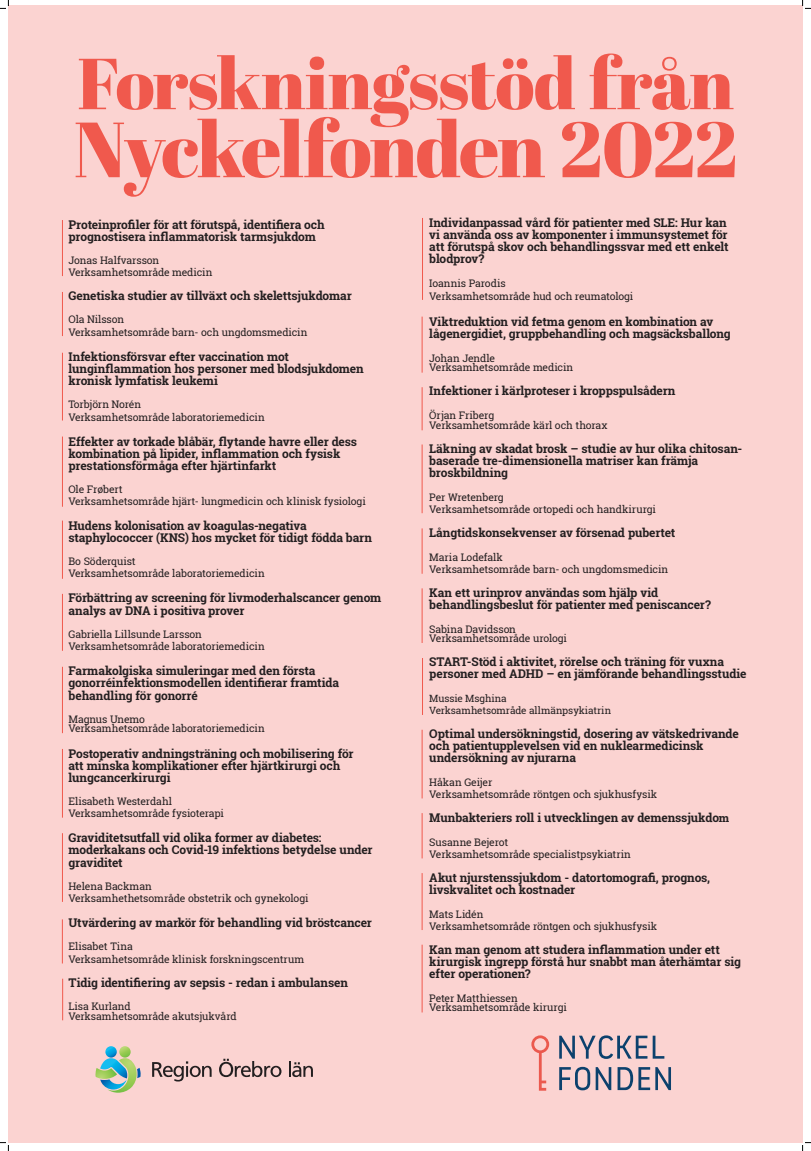
<style>
.page{position:relative;width:811px;height:1151px;background:#fff}
.page>*{position:absolute;margin:0;border:0;box-sizing:border-box;transform-origin:0 0}
.Rubrik{font:78px "Abril Fatface";letter-spacing:-.03em;color:#f0594d}
.Rubrik-2{font:72px "Abril Fatface";letter-spacing:-.015em;color:#f0594d}
.Mellanrubrik{font:700 12px/12px "Roboto Slab";letter-spacing:-.01em;color:#231f20}
.Brödtext{font:10.4px/12.2px "Roboto Slab";letter-spacing:-.01em;color:#231f20}
.Mellanrubrik-2{font:10.4px "Roboto Slab";letter-spacing:-.01em;color:#231f20}
.Brödtext-2{font:10px "Roboto Slab";letter-spacing:-.01em;color:#231f20}
.s1{font-size:11.2px}
</style>
<div class="page">
<div style="left:8px;top:5px;width:794px;height:1137px;background:#fbd3d1"></div>
<hr style="left:62px;top:220px;width:1px;height:56px;background:#f0594d">
<hr style="left:62px;top:292px;width:1px;height:44px;background:#f0594d">
<hr style="left:62px;top:436px;width:1px;height:71px;background:#f0594d">
<hr style="left:62px;top:520px;width:1px;height:59px;background:#f0594d">
<hr style="left:62px;top:594px;width:1px;height:57px;background:#f0594d">
<hr style="left:62px;top:667px;width:1px;height:66px;background:#f0594d">
<hr style="left:62px;top:749px;width:1px;height:68px;background:#f0594d">
<hr style="left:422px;top:218px;width:1px;height:82px;background:#f0594d">
<hr style="left:422px;top:317px;width:1px;height:56px;background:#f0594d">
<hr style="left:422px;top:387px;width:1px;height:43px;background:#f0594d">
<hr style="left:422px;top:444px;width:1px;height:69px;background:#f0594d">
<hr style="left:422px;top:528px;width:1px;height:46px;background:#f0594d">
<hr style="left:422px;top:658px;width:1px;height:57px;background:#f0594d">
<hr style="left:62px;top:833px;width:1px;height:69px;background:#f0594d">
<hr style="left:62px;top:919px;width:1px;height:44px;background:#f0594d">
<hr style="left:422px;top:730px;width:1px;height:68px;background:#f0594d">
<hr style="left:422px;top:813px;width:1px;height:45px;background:#f0594d">
<hr style="left:62px;top:353px;width:1px;height:67px;background:#f0594d">
<hr style="left:62px;top:978px;width:1px;height:42px;background:#f0594d">
<hr style="left:422px;top:588px;width:1px;height:55px;background:#f0594d">
<hr style="left:422px;top:944px;width:1px;height:68px;background:#f0594d">
<hr style="left:422px;top:873px;width:1px;height:57px;background:#f0594d">
<svg style="left:559px;top:1035px;width:105px;height:24px"></svg>
<svg style="left:559px;top:1067px;width:112px;height:23px"></svg>
<svg style="left:531px;top:1035px;width:18px;height:55px"></svg>
<svg style="left:152px;top:1061px;width:59px;height:20px"></svg>
<svg style="left:219px;top:1058px;width:62px;height:19px"></svg>
<svg style="left:289px;top:1061px;width:24px;height:16px"></svg>
<svg style="left:95px;top:1046px;width:46px;height:46px"></svg>
<svg style="left:0;top:0;width:9px;height:9px"></svg>
<svg style="left:0;top:1142px;width:9px;height:9px"></svg>
<svg style="left:802px;top:0;width:8px;height:9px"></svg>
<svg style="left:802px;top:1142px;width:8px;height:9px"></svg>
<p class="Rubrik-2" style="left:77px;top:33px;width:657px">Forskningsstöd från</p>
<p class="Rubrik" style="left:74px;top:95px;width:665px">Nyckelfonden 2022</p>
<p class="Mellanrubrik" style="left:68px;top:218px;width:258px;line-height:12.2px">Proteinprofiler för att förutspå, identifiera och prognostisera inflammatorisk tarmsjukdom</p>
<p class="Brödtext" style="left:68px;top:254px;width:145px">Jonas Halfvarsson<br>Verksamhetsområde medicin</p>
<p class="Mellanrubrik" style="left:68px;top:290px;width:285px">Genetiska studier av tillväxt och skelettsjukdomar</p>
<p class="Brödtext" style="left:68px;top:313px;width:240px">Ola Nilsson<br>Verksamhetsområde barn- och ungdomsmedicin</p>
<p class="Mellanrubrik" style="left:68px;top:350px;width:297px;line-height:12.1px">Infektionsförsvar efter vaccination mot lunginflammation hos personer med blodsjukdomen kronisk lymfatisk leukemi</p>
<p class="Brödtext" style="left:68px;top:398px;width:74px">Torbjörn Norén</p>
<p class="Brödtext" style="left:68px;top:410px;width:198px">Verksamhetsområde laboratoriemedicin</p>
<p class="Mellanrubrik" style="left:68px;top:435px;width:290px;line-height:12.1px">Effekter av torkade blåbär, flytande havre eller dess kombination på lipider, inflammation och fysisk prestationsförmåga efter hjärtinfarkt</p>
<p class="Brödtext" style="left:68px;top:483px;width:56px">Ole Frøbert</p>
<p class="Brödtext" style="left:68px;top:495px;width:299px">Verksamhetsområde hjärt- lungmedicin och klinisk fysiologi</p>
<p class="Mellanrubrik" style="left:68px;top:519px;width:305px;line-height:12.2px">Hudens kolonisation av koagulas-negativa staphylococcer (KNS) hos mycket för tidigt födda barn</p>
<p class="Brödtext" style="left:68px;top:555px;width:69px">Bo Söderquist</p>
<p class="Brödtext" style="left:68px;top:567px;width:198px">Verksamhetsområde laboratoriemedicin</p>
<p class="Mellanrubrik" style="left:68px;top:592px;width:314px;line-height:12.2px">Förbättring av screening för livmoderhalscancer genom analys av DNA i positiva prover</p>
<p class="Brödtext" style="left:68px;top:627px;width:135px">Gabriella Lillsunde Larsson</p>
<p class="Brödtext" style="left:68px;top:640px;width:198px">Verksamhetsområde laboratoriemedicin</p>
<p class="Mellanrubrik" style="left:68px;top:665px;width:272px;line-height:12.1px">Farmakolgiska simuleringar med den första gonorréinfektionsmodellen identifierar framtida behandling för gonorré</p>
<p class="Brödtext" style="left:68px;top:712px;width:78px">Magnus Unemo</p>
<p class="Brödtext" style="left:68px;top:722px;width:198px">Verksamhetsområde laboratoriemedicin</p>
<p class="Mellanrubrik" style="left:68px;top:747px;width:286px;line-height:12.1px">Postoperativ andningsträning och mobilisering för att minska komplikationer efter hjärtkirurgi och lungcancerkirurgi</p>
<p class="Brödtext" style="left:68px;top:795px;width:105px">Elisabeth Westerdahl</p>
<p class="Brödtext" style="left:68px;top:807px;width:157px">Verksamhetsområde fysioterapi</p>
<p class="Mellanrubrik" style="left:68px;top:832px;width:305px;line-height:12.1px">Graviditetsutfall vid olika former av diabetes: moderkakans och Covid-19 infektions betydelse under graviditet</p>
<p class="Brödtext" style="left:68px;top:879px;width:85px">Helena Backman</p>
<p class="Brödtext" style="left:68px;top:892px;width:241px">Verksamhethetsområde obstetrik och gynekologi</p>
<p class="Mellanrubrik" style="left:68px;top:917px;width:305px">Utvärdering av markör för behandling vid bröstcancer</p>
<p class="Brödtext" style="left:68px;top:940px;width:66px">Elisabet Tina</p>
<p class="Brödtext" style="left:68px;top:952px;width:237px">Verksamhetsområde klinisk forskningscentrum</p>
<p class="Mellanrubrik" style="left:68px;top:976px;width:281px">Tidig identifiering av sepsis - redan i ambulansen</p>
<p class="Brödtext" style="left:68px;top:1000px;width:64px">Lisa Kurland</p>
<p class="Brödtext" style="left:68px;top:1009px;width:170px">Verksamhetsområde akutsjukvård</p>
<p class="Mellanrubrik" style="left:429px;top:216px;width:301px">Individanpassad vård för patienter med SLE: Hur kan vi använda oss av komponenter i immunsystemet för att förutspå skov och behandlingssvar med ett enkelt blodprov?</p>
<p class="Mellanrubrik-2" style="left:429px;top:276px;width:78px">Ioannis Parodis</p>
<p class="Mellanrubrik-2" style="left:429px;top:289px;width:205px">Verksamhetsområde hud och reumatologi</p>
<p class="Mellanrubrik" style="left:429px;top:315px;width:303px">Viktreduktion vid fetma genom en kombination av lågenergidiet, gruppbehandling och magsäcksballong</p>
<p class="Brödtext" style="left:429px;top:352px;width:67px">Johan Jendle</p>
<p class="Brödtext" style="left:429px;top:361px;width:145px">Verksamhetsområde medicin</p>
<p class="Mellanrubrik" style="left:429px;top:385px;width:248px">Infektioner i kärlproteser i kroppspulsådern</p>
<p class="Brödtext" style="left:429px;top:409px;width:66px">Örjan Friberg</p>
<p class="Brödtext" style="left:429px;top:419px;width:180px">Verksamhetsområde kärl och thorax</p>
<p class="Mellanrubrik" style="left:429px;top:442px;width:314px">Läkning av skadat brosk – studie av hur olika chitosan&shy;baserade tre-dimensionella matriser kan främja broskbildning</p>
<p class="Brödtext" style="left:429px;top:491px;width:76px">Per Wretenberg</p>
<p class="Brödtext" style="left:429px;top:503px;width:228px">Verksamhetsområde ortopedi och handkirurgi</p>
<p class="Mellanrubrik" style="left:429px;top:526px;width:247px">Långtidskonsekvenser av försenad pubertet</p>
<p class="Brödtext" style="left:429px;top:551px;width:75px">Maria Lodefalk</p>
<p class="Brödtext" style="left:429px;top:563px;width:240px">Verksamhetsområde barn- och ungdomsmedicin</p>
<p class="Mellanrubrik" style="left:429px;top:586px;width:283px">Kan ett urinprov användas som hjälp vid behandlingsbeslut för patienter med peniscancer?</p>
<p class="Brödtext" style="left:429px;top:622px;width:88px">Sabina Davidsson</p>
<p class="Brödtext" style="left:429px;top:632px;width:139px">Verksamhetsområde urologi</p>
<p class="Mellanrubrik" style="left:429px;top:656px;width:319px">START-Stöd i aktivitet, rörelse och träning för vuxna personer med ADHD – en jämförande behandlingsstudie</p>
<p class="Brödtext-2" style="left:429px;top:691px;width:79px">Mussie Msghina</p>
<p class="Brödtext-2" style="left:429px;top:703px;width:183px">Verksamhetsområde allmänpsykiatrin</p>
<p class="Mellanrubrik" style="left:429px;top:727px;width:311px">Optimal undersökningstid, dosering av vätskedrivande och patientupplevelsen vid en nuklearmedicinsk undersökning av njurarna</p>
<p class="Brödtext" style="left:429px;top:776px;width:64px">Håkan Geijer</p>
<p class="Brödtext" style="left:429px;top:788px;width:229px">Verksamhetsområde röntgen och sjukhusfysik</p>
<p class="Mellanrubrik" style="left:429px;top:811px;width:301px">Munbakteriers roll i utvecklingen av demenssjukdo<span class="s1">m</span></p>
<p class="Brödtext" style="left:429px;top:836px;width:80px">Susanne Bejerot</p>
<p class="Brödtext" style="left:429px;top:848px;width:203px">Verksamhetsområde specialistpsykiatrin</p>
<p class="Mellanrubrik" style="left:429px;top:871px;width:282px">Akut njurstenssjukdom - datortomografi, prognos, livskvalitet och kostnader</p>
<p class="Brödtext" style="left:429px;top:907px;width:56px">Mats Lidén</p>
<p class="Brödtext" style="left:429px;top:919px;width:229px">Verksamhetsområde röntgen och sjukhusfysik</p>
<p class="Mellanrubrik" style="left:429px;top:943px;width:313px">Kan man genom att studera inflammation under ett kirurgisk ingrepp förstå hur snabbt man återhämtar sig efter operationen?</p>
<p class="Brödtext" style="left:429px;top:991px;width:90px">Peter Matthiessen</p>
<p class="Brödtext" style="left:429px;top:1001px;width:139px">Verksamhetsområde kirurgi</p>
</div>
